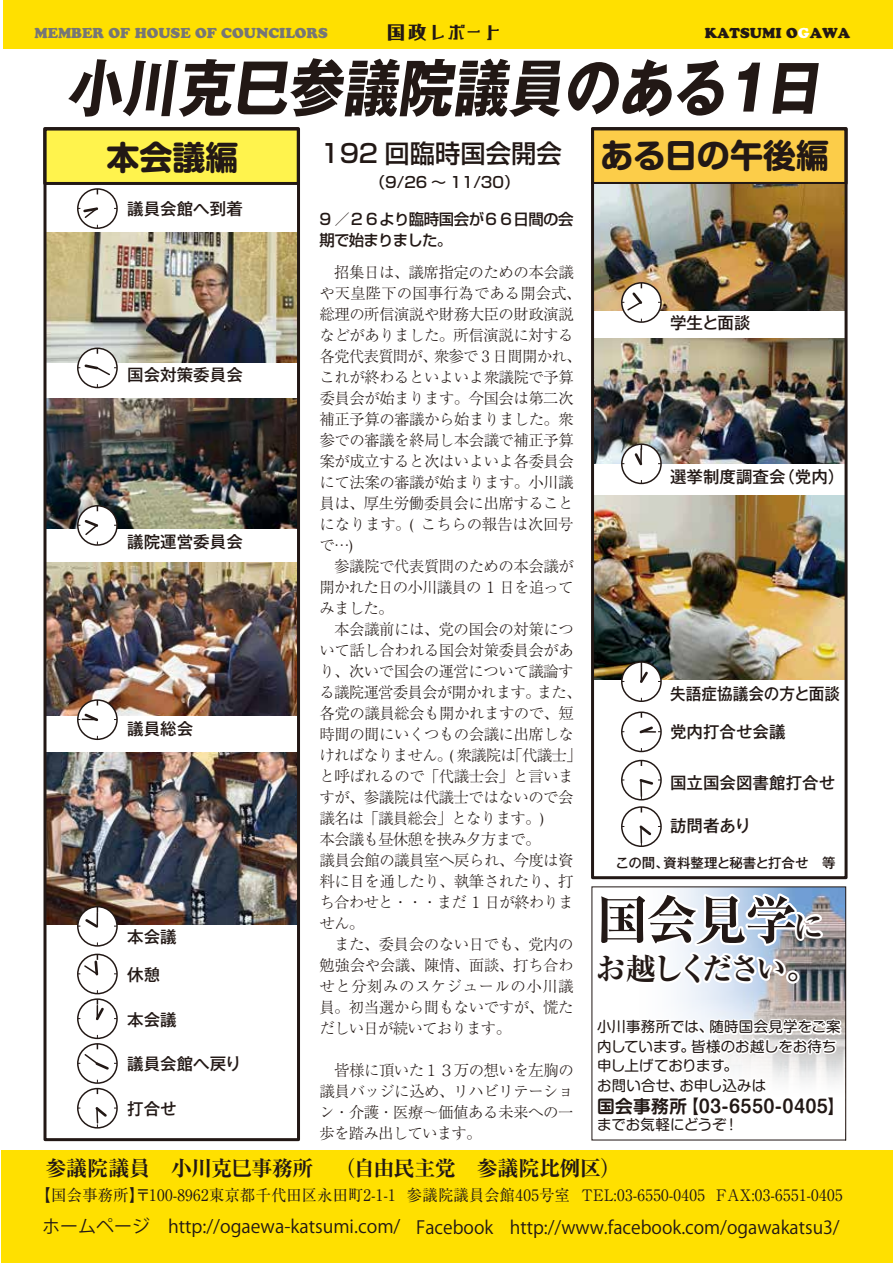
<style>
.page{position:relative;width:893px;height:1263px;background:#fff}
.page>*{position:absolute;margin:0;border:0;box-sizing:border-box;transform-origin:0 0}
.t1{font:700 62.1px "Gothic MB101 Pro";color:#221815;scale:.89 1}
.t2{font:700 expanded 52.2px "Ryumin Pro";color:#221815}
.t3{font:700 33px "Shin M Go Pro";color:#221815}
.t4{font:700 expanded 30.45px "Ryumin Pro";letter-spacing:-.13em;color:#221815}
.t5{font:500 25.35px "Shin Go Pro";color:#221815}
.t6{font:700 expanded 21px "Ryumin Pro";letter-spacing:-.02em;color:#221815}
.t7{font:18px "Koz Go Pr 6 N";color:#221815}
.t8{font:700 17.7px "Shin M Go Pro De";letter-spacing:.015em;color:#221815}
.t9{font:500 16.5px "Gothic MB101 Pro";color:#221815}
.t10{font:500 16.5px "Gothic MB101 Pro";color:#221815;scale:.95 1}
.t11{font:15.75px "Ryumin Pro";letter-spacing:.025em;color:#221815;scale:.96 1}
.t12{font:300 15.45px/21px "Ryumin Pro";letter-spacing:-.03em;color:#221815}
.t13{font:500 15.45px/21px "Shin Go Pro";letter-spacing:-.035em;color:#221815}
.t14{font:15.45px "Key";color:#221815}
.t15{font:500 15.15px "Shin Go Pro";color:#221815}
.t16{font:14.4px/19.5px "Shin M Go Pro";color:#221815}
.t17{font:14.25px "Cooper Black Std";color:#767676}
.t18{font:14.25px "Cooper Black Std";color:#221815}
.t19{font:500 13.5px "Gothic MB101 Pro";color:#221815}
.s1{font-family:"Folk Pro";font-weight:800;font-size:17.85px}
.s2{color:#fff}
.s3{font-size:30.45px}
</style>
<div class="page">
<div style="left:591px;top:127px;width:257px;height:58px;background:#fccd49;border:3px solid #221815"></div>
<div style="left:43px;top:127px;width:257px;height:58px;background:#fff34d;border:3px solid #221815"></div>
<div style="left:3px;top:0;width:890px;height:48px;background:#ffe000"></div>
<div style="left:2px;top:1150px;width:891px;height:113px;background:#ffe000"></div>
<div style="left:77px;top:954px;width:41px;height:40px;border:2px solid #221815;border-radius:50%"></div>
<svg style="left:78px;top:954px;width:22px;height:23px"></svg>
<div style="left:77px;top:998px;width:41px;height:41px;border:2px solid #221815;border-radius:50%"></div>
<svg style="left:94px;top:999px;width:12px;height:22px"></svg>
<div style="left:77px;top:1043px;width:41px;height:41px;border:2px solid #221815;border-radius:50%"></div>
<svg style="left:78px;top:1044px;width:39px;height:28px"></svg>
<div style="left:77px;top:1088px;width:41px;height:40px;border:2px solid #221815;border-radius:50%"></div>
<svg style="left:93px;top:1105px;width:24px;height:22px"></svg>
<div style="left:77px;top:188px;width:41px;height:41px;border:2px solid #221815;border-radius:50%"></div>
<svg style="left:78px;top:206px;width:21px;height:13px"></svg>
<img style="left:48px;top:562px;width:248px;height:154px">
<img style="left:48px;top:233px;width:248px;height:129px">
<img style="left:48px;top:399px;width:248px;height:129px">
<img style="left:48px;top:752px;width:248px;height:172px">
<div style="left:78px;top:506px;width:39px;height:39px;background:#fff;border-radius:50%"></div>
<div style="left:77px;top:505px;width:41px;height:41px;border:2px solid #221815;border-radius:50%"></div>
<svg style="left:78px;top:518px;width:21px;height:18px"></svg>
<div style="left:78px;top:700px;width:39px;height:39px;background:#fff;border-radius:50%"></div>
<div style="left:77px;top:699px;width:41px;height:41px;border:2px solid #221815;border-radius:50%"></div>
<svg style="left:78px;top:711px;width:20px;height:12px"></svg>
<div style="left:44px;top:128px;width:256px;height:1013px;border:3px solid #221815"></div>
<img style="left:595px;top:496px;width:249px;height:162px">
<img style="left:595px;top:338px;width:249px;height:126px">
<img style="left:595px;top:185px;width:249px;height:125px">
<div style="left:622px;top:283px;width:39px;height:39px;background:#fff;border-radius:50%"></div>
<div style="left:621px;top:282px;width:41px;height:41px;border:2px solid #221815;border-radius:50%"></div>
<svg style="left:622px;top:283px;width:23px;height:29px"></svg>
<div style="left:591px;top:127px;width:257px;height:752px;border:3px solid #221815"></div>
<div style="left:78px;top:348px;width:39px;height:39px;background:#fff;border-radius:50%"></div>
<div style="left:77px;top:347px;width:41px;height:41px;border:2px solid #221815;border-radius:50%"></div>
<svg style="left:78px;top:363px;width:39px;height:13px"></svg>
<div style="left:78px;top:907px;width:39px;height:39px;background:#fff;border-radius:50%"></div>
<div style="left:77px;top:906px;width:41px;height:41px;border:2px solid #221815;border-radius:50%"></div>
<svg style="left:78px;top:907px;width:22px;height:23px"></svg>
<div style="left:622px;top:444px;width:39px;height:39px;background:#fff;border-radius:50%"></div>
<div style="left:621px;top:443px;width:41px;height:41px;border:2px solid #221815;border-radius:50%"></div>
<svg style="left:632px;top:444px;width:12px;height:22px"></svg>
<svg style="left:593px;top:658px;width:251px;height:483px"></svg>
<p class="t17" style="left:34px;top:24px;width:295px">MEMBER OF HOUSE OF COUNCILORS</p>
<p class="t14" style="left:387px;top:25px;width:115px"><span class="s1">国政</span>レポート</p>
<p class="t18" style="left:705px;top:24px;width:147px">KATSUMI O<span class="s2">G</span>AWA</p>
<h1 class="t1" style="left:66px;top:36px;width:862px">小川克巳参議院議員のある1日</h1>
<h3 class="t3" style="left:106px;top:130px;width:133px">本会議編</h3>
<h3 class="t3" style="left:600px;top:129px;width:230px">ある日の午後編</h3>
<h3 class="t5" style="left:320px;top:133px;width:243px">192 回臨時国会開会</h3>
<p class="t15" style="left:370px;top:170px;width:151px">（9/26 ～ 11/30）</p>
<p class="t13" style="left:320px;top:207px;width:256px">9 ／２６より臨時国会が６６日間の会期で始まりました。</p>
<p class="t12" style="left:320px;top:260px;width:263px">　招集日は、議席指定のための本会議や天皇陛下の国事行為である開会式、総理の所信演説や財務大臣の財政演説などがありました。所信演説に対する各党代表質問が、衆参で 3 日間開かれ、これが終わるといよいよ衆議院で予算委員会が始まります。今国会は第二次補正予算の審議から始まりました。衆参での審議を終局し本会議で補正予算案が成立すると次はいよいよ各委員会にて法案の審議が始まります。小川議員は、厚生労働委員会に出席することになります。( こちらの報告は次回号で…)<br>　参議院で代表質問のための本会議が開かれた日の小川議員の 1 日を追ってみました。<br>　本会議前には、党の国会の対策について話し合われる国会対策委員会があり、次いで国会の運営について議論する議院運営委員会が開かれます。また、各党の議員総会も開かれますので、短時間の間にいくつもの会議に出席しなければなりません。( 衆議院は「代議士」と呼ばれるので「代議士会」と言いますが、参議院は代議士ではないので会議名は「議員総会」となります。)<br>本会議も昼休憩を挟み夕方まで。<br>議員会館の議員室へ戻られ、今度は資料に目を通したり、執筆されたり、打ち合わせと・・・まだ 1 日が終わりません。<br>　また、委員会のない日でも、党内の勉強会や会議、陳情、面談、打ち合わせと分刻みのスケジュールの小川議員。初当選から間もないですが、慌ただしい日が続いております。</p>
<p class="t12" style="left:320px;top:1058px;width:256px;text-align:justify">　皆様に頂いた１３万の想いを左胸の議員バッジに込め、リハビリテーション・介護・医療～価値ある未来への一歩を踏み出しています。</p>
<p class="t9" style="left:127px;top:195px;width:117px">議員会館へ到着</p>
<p class="t9" style="left:670px;top:309px;width:82px">学生と面談</p>
<p class="t9" style="left:127px;top:361px;width:117px">国会対策委員会</p>
<p class="t9" style="left:670px;top:463px;width:176px">選挙制度調査会（党内）</p>
<p class="t9" style="left:127px;top:528px;width:117px">議院運営委員会</p>
<p class="t10" style="left:670px;top:680px;width:180px">失語症協議会の方と面談</p>
<p class="t9" style="left:127px;top:715px;width:67px">議員総会</p>
<p class="t9" style="left:670px;top:718px;width:117px">党内打合せ会議</p>
<p class="t9" style="left:670px;top:769px;width:167px">国立国会図書館打合せ</p>
<p class="t9" style="left:670px;top:812px;width:82px">訪問者あり</p>
<p class="t19" style="left:615px;top:851px;width:222px">この間、資料整理と秘書と打合せ　等</p>
<h2 class="t2" style="left:596px;top:879px;width:229px">国会見学<span class="s3">に</span></h2>
<h3 class="t4" style="left:596px;top:945px;width:222px">お越しください。</h3>
<p class="t9" style="left:127px;top:923px;width:51px">本会議</p>
<p class="t9" style="left:127px;top:961px;width:34px">休憩</p>
<p class="t9" style="left:127px;top:1006px;width:51px">本会議</p>
<p class="t9" style="left:127px;top:1050px;width:116px">議員会館へ戻り</p>
<p class="t9" style="left:127px;top:1095px;width:51px">打合せ</p>
<p class="t16" style="left:597px;top:1015px;width:245px">小川事務所では、随時国会見学をご案内しています。皆様のお越しをお待ち申し上げております。<br>お問い合せ、お申し込みは</p>
<p class="t8" style="left:597px;top:1092px;width:250px">国会事務所【03-6550-0405】</p>
<p class="t16" style="left:597px;top:1113px;width:143px">までお気軽にどうぞ！</p>
<h3 class="t6" style="left:46px;top:1152px;width:577px">参議院議員　小川克巳事務所　（自由民主党　参議院比例区）</h3>
<p class="t11" style="left:35px;top:1183px;width:842px">【国会事務所】〒100-8962東京都千代田区永田町2-1-1 参議院議員会館405号室 TEL:03-6550-0405 FAX:03-6551-0405</p>
<p class="t7" style="left:416px;top:1217px;width:425px">Facebook http://www.facebook.com/ogawakatsu3/</p>
<p class="t7" style="left:42px;top:1216px;width:360px">ホームページ　http://ogaewa-katsumi.com/</p>
</div>
